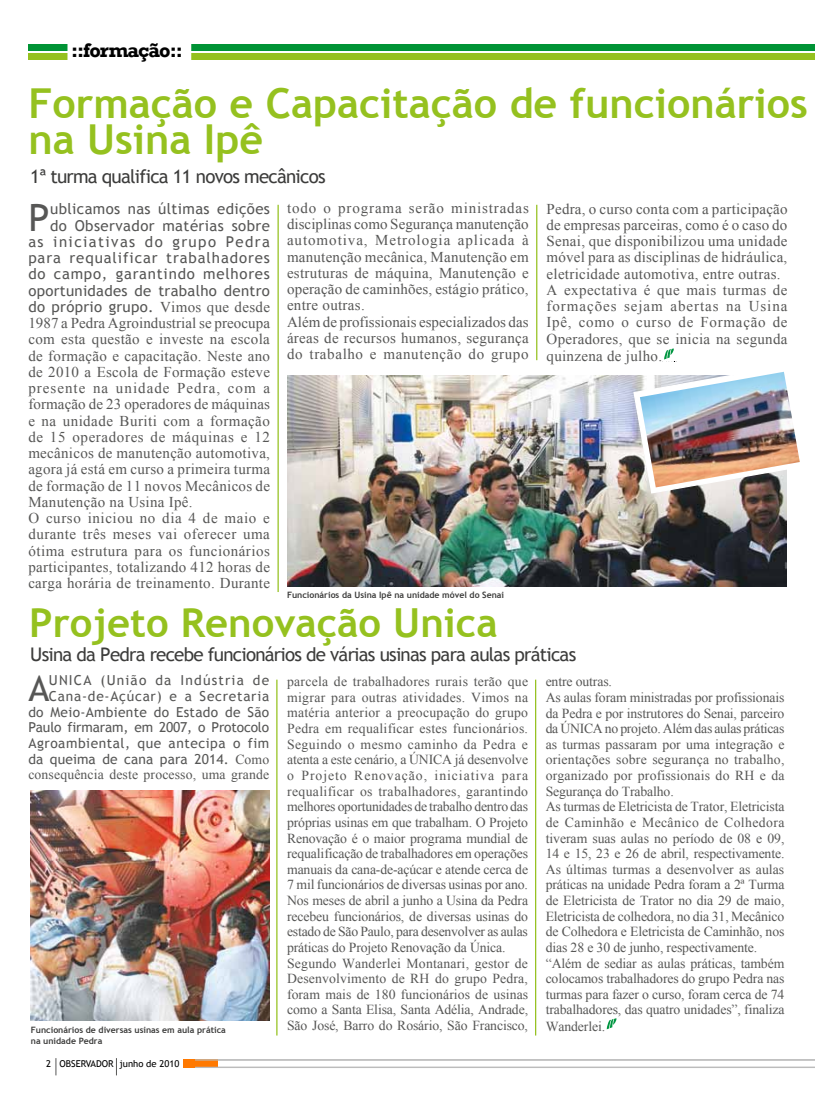
<style>
.page{position:relative;width:815px;height:1099px;background:#fff}
.page>*{position:absolute;margin:0;border:0;box-sizing:border-box;transform-origin:0 0}
.t1{font:700 41.25px/36.2px "Trebuchet MS";color:#95c11f}
.t2{font:700 40px "Trebuchet MS";color:#95c11f}
.t3{font:37.75px "Trebuchet MS";color:#575756}
.t4{font:35.62px "Trebuchet MS";color:#575756}
.t5{font:700 20px "Rockwell";letter-spacing:-.05em;color:#000}
.t6{font:18.75px "Trebuchet MS";letter-spacing:-.04em;color:#3c3c3b}
.t7{font:15px/16.2px "Times New Roman";letter-spacing:.02em;color:#575756}
.t8{font:15px/16.2px "Trebuchet MS";letter-spacing:.03em;color:#575756;text-align:right}
.t9{font:13.75px/15.6px "Times New Roman";letter-spacing:-.01em;color:#575756}
.t10{font:13.75px/15.6px "Trebuchet MS";letter-spacing:.03em;color:#575756;text-align:right}
.t11{font:13.75px "Times New Roman";letter-spacing:.01em;color:#575756}
.t12{font:9.5px "Trebuchet MS";color:#000}
.t13{font:700 8.75px/11.2px "Trebuchet MS";color:#3c3c3b}
.s1{font-family:"Times New Roman"}
</style>
<div class="page">
<div style="left:183px;top:1059px;width:35px;height:8px;background:#ff7900"></div>
<svg style="left:56px;top:1058px;width:1px;height:17px"></svg>
<svg style="left:116px;top:1058px;width:1px;height:17px"></svg>
<hr style="left:195px;top:1066px;width:620px;height:1px;background:#bcbcbc">
<hr style="left:195px;top:1059px;width:620px;height:1px;background:#bcbcbc">
<img style="left:287px;top:376px;width:500px;height:210px">
<div style="left:28px;top:44px;width:787px;height:7px;background:#009335"></div>
<div style="left:28px;top:53px;width:787px;height:7px;background:#95c11f"></div>
<div style="left:68px;top:44px;width:123px;height:16px;background:#fff"></div>
<hr style="left:536px;top:205px;width:1px;height:155px;background:#95c11f">
<hr style="left:278px;top:205px;width:1px;height:387px;background:#95c11f">
<hr style="left:535px;top:679px;width:1px;height:356px;background:#95c11f">
<hr style="left:276px;top:679px;width:2px;height:356px;background:#95c11f">
<svg style="left:607px;top:1018px;width:10px;height:11px"></svg>
<img style="left:31px;top:790px;width:238px;height:230px">
<svg style="left:633px;top:348px;width:154px;height:146px"></svg>
<img style="left:640px;top:372px;width:160px;height:115px">
<h3 class="t5" style="left:71px;top:39px;width:113px">::formação::</h3>
<h1 class="t1" style="left:28px;top:85px;width:781px">Formação e Capacitação de funcionários na Usina Ipê</h1>
<h3 class="t6" style="left:30px;top:165px;width:297px">1ª turma qualifica 11 novos mecânicos</h3>
<p class="t8" style="left:28px;top:201px;width:243px">ublicamos nas últimas edições<br>do Observador matérias sobre<br>as iniciativas do grupo Pedra para requalificar trabalhadores do campo, garantindo melhores oportunidades de trabalho dentro do próprio grupo. <span class="s1">Vimos que desde</span></p>
<p class="t7" style="left:28px;top:315px;width:243px">1987 a Pedra Agroindustrial se preocupa com esta questão e investe na escola de formação e capacitação. Neste ano de 2010 a Escola de Formação esteve presente na unidade Pedra, com a formação de 23 operadores de máquinas e na unidade Buriti com a formação de 15 operadores de máquinas e 12 mecânicos de manutenção automotiva, agora já está em curso a primeira turma de formação de 11 novos Mecânicos de Manutenção na Usina Ipê.<br>O curso iniciou no dia 4 de maio e durante três meses vai oferecer uma ótima estrutura para os funcionários participantes, totalizando 412 horas de carga horária de treinamento. Durante</p>
<h3 class="t3" style="left:28px;top:195px;width:23px">P</h3>
<p class="t7" style="left:287px;top:199px;width:243px">todo o programa serão ministradas disciplinas como Segurança manutenção automotiva, Metrologia aplicada à manutenção mecânica, Manutenção em estruturas de máquina, Manutenção e operação de caminhões, estágio prático, entre outras.<br>Além de profissionais especializados das áreas de recursos humanos, segurança do trabalho e manutenção do grupo</p>
<p class="t13" style="left:287px;top:589px;width:219px">Funcionários da Usina Ipê na unidade móvel do Senai</p>
<p class="t7" style="left:547px;top:200px;width:243px">Pedra, o curso conta com a participação de empresas parceiras, como é o caso do Senai, que disponibilizou uma unidade móvel para as disciplinas de hidráulica, eletricidade automotiva, entre outras.<br>A expectativa é que mais turmas de formações sejam abertas na Usina Ipê, como o curso de Formação de Operadores, que se inicia na segunda quinzena de julho.</p>
<h2 class="t2" style="left:29px;top:598px;width:470px">Projeto Renovação Unica</h2>
<h3 class="t4" style="left:28px;top:667px;width:22px">A</h3>
<h3 class="t6" style="left:30px;top:643px;width:547px">Usina da Pedra recebe funcionários de várias usinas para aulas práticas</h3>
<p class="t10" style="left:28px;top:673px;width:242px">UNICA (União da Indústria de<br>Cana-de-Açúcar) e a Secretaria<br>do Meio-Ambiente do Estado de São<br>Paulo firmaram, em 2007, o Protocolo<br>Agroambiental, que antecipa o fim da queima de cana para 2014. <span class="s1">Como</span></p>
<p class="t11" style="left:28px;top:765px;width:242px">consequência deste processo, uma grande</p>
<p class="t9" style="left:287px;top:673px;width:243px">parcela de trabalhadores rurais terão que migrar para outras atividades. Vimos na matéria anterior a preocupação do grupo Pedra em requalificar estes funcionários.<br>Seguindo o mesmo caminho da Pedra e atenta a este cenário, a ÚNICA já desenvolve o Projeto Renovação, iniciativa para requalificar os trabalhadores, garantindo melhores oportunidades de trabalho dentro das próprias usinas em que trabalham. O Projeto Renovação é o maior programa mundial de requalificação de trabalhadores em operações manuais da cana-de-açúcar e atende cerca de 7 mil funcionários de diversas usinas por ano.<br>Nos meses de abril a junho a Usina da Pedra recebeu funcionários, de diversas usinas do estado de São Paulo, para desenvolver as aulas práticas do Projeto Renovação da Única.<br>Segundo Wanderlei Montanari, gestor de Desenvolvimento de RH do grupo Pedra, foram mais de 180 funcionários de usinas como a Santa Elisa, Santa Adélia, Andrade, São José, Barro do Rosário, São Francisco,</p>
<p class="t9" style="left:546px;top:673px;width:240px">entre outras.<br>As aulas foram ministradas por profissionais da Pedra e por instrutores do Senai, parceiro da ÚNICA no projeto. Além das aulas práticas as turmas passaram por uma integração e orientações sobre segurança no trabalho, organizado por profissionais do RH e da Segurança do Trabalho.<br>As turmas de Eletricista de Trator, Eletricista de Caminhão e Mecânico de Colhedora tiveram suas aulas no período de 08 e 09, 14 e 15, 23 e 26 de abril, respectivamente.<br>As últimas turmas a desenvolver as aulas práticas na unidade Pedra foram a 2ª Turma de Eletricista de Trator no dia 29 de maio, Eletricista de colhedora, no dia 31, Mecânico de Colhedora e Eletricista de Caminhão, nos dias 28 e 30 de junho, respectivamente. “Além de sediar as aulas práticas, também colocamos trabalhadores do grupo Pedra nas turmas para fazer o curso, foram cerca de 74 trabalhadores, das quatro unidades”, finaliza Wanderlei.</p>
<p class="t13" style="left:31px;top:1024px;width:197px">Funcionários de diversas usinas em aula prática na unidade Pedra</p>
<p class="t12" style="left:46px;top:1057px;width:135px">2 OBSERVADOR junho de 2010</p>
</div>
